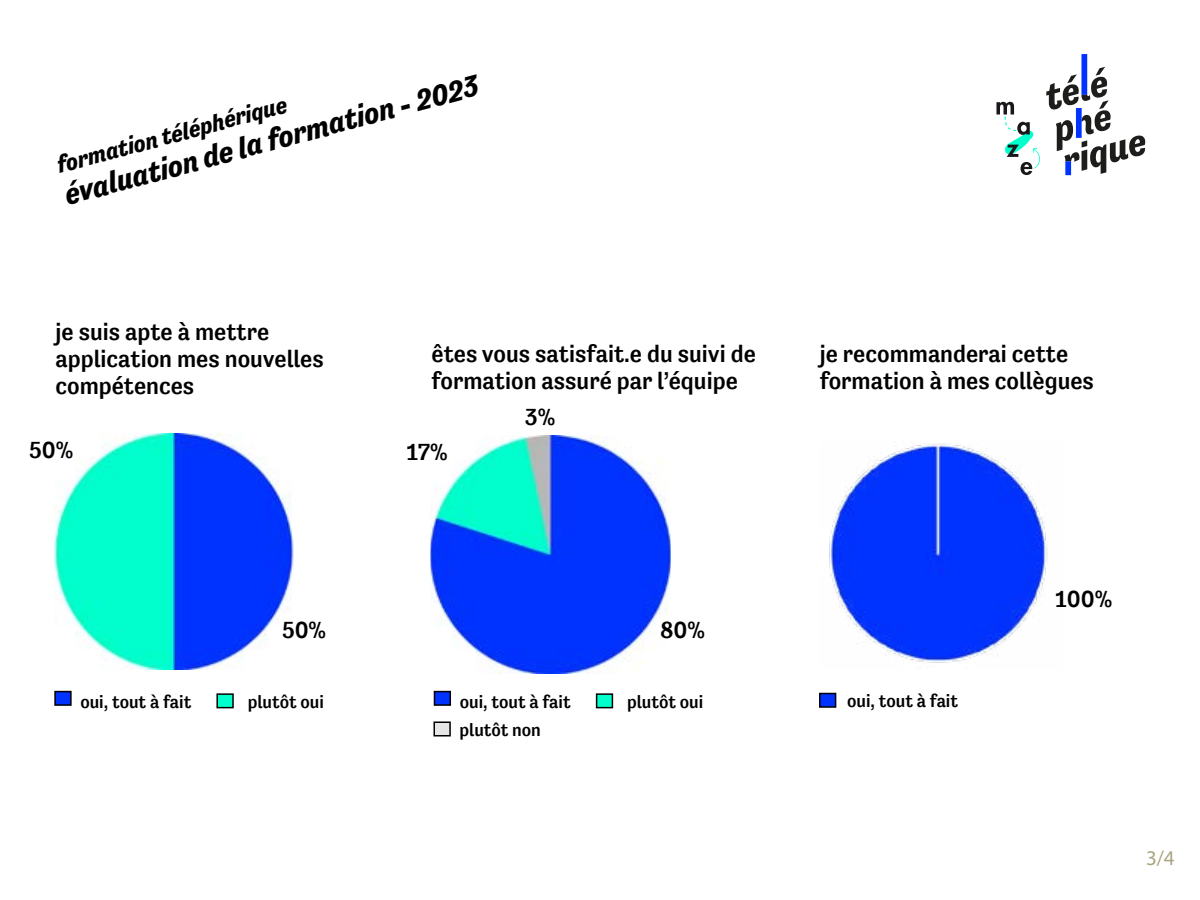
<style>
.page{position:relative;width:1200px;height:900px;background:#fff}
.page>*{position:absolute;margin:0;border:0;box-sizing:border-box;transform-origin:0 0}
.t1{font:italic 700 30px "Tenso W00";color:#000}
.t2{font:500 24px/27px "Tenso W00";color:#000}
.t3{font:italic 700 23.7px "Tenso W00";color:#000}
.t4{font:21px "Myriad Pro";color:#a9a581}
.t5{font:500 18px "Tenso W00";color:#000}
</style>
<div class="page">
<img style="left:430px;top:435px;width:240px;height:239px">
<img style="left:54px;top:434px;width:240px;height:235px">
<svg style="left:996px;top:54px;width:149px;height:121px"></svg>
<div style="left:216px;top:693px;width:18px;height:15px;background:#0fc;border:2px solid #000"></div>
<div style="left:54px;top:691px;width:18px;height:15px;background:#03f;border:2px solid #000"></div>
<div style="left:596px;top:693px;width:17px;height:15px;background:#0fc;border:2px solid #000"></div>
<div style="left:434px;top:691px;width:17px;height:15px;background:#03f;border:2px solid #000"></div>
<div style="left:819px;top:693px;width:17px;height:15px;background:#03f;border:2px solid #000"></div>
<div style="left:434px;top:722px;width:17px;height:14px;background:#e6e6e6;border:2px solid #000"></div>
<img style="left:829px;top:443px;width:219px;height:220px">
<p class="t1" style="left:61px;top:179px;width:429px;rotate:-15deg">évaluation de la formation - 2023</p>
<p class="t3" style="left:54px;top:152px;width:239px;rotate:-15deg">formation téléphérique</p>
<p class="t2" style="left:56px;top:318px;width:270px">je suis apte à mettre application mes nouvelles compétences</p>
<p class="t2" style="left:432px;top:340px;width:326px">êtes vous satisfait.e du suivi de formation assuré par l’équipe</p>
<p class="t2" style="left:525px;top:403px;width:32px">3%</p>
<p class="t2" style="left:29px;top:436px;width:46px">50%</p>
<p class="t2" style="left:407px;top:438px;width:43px">17%</p>
<p class="t2" style="left:282px;top:617px;width:46px">50%</p>
<p class="t2" style="left:660px;top:616px;width:47px">80%</p>
<p class="t5" style="left:80px;top:692px;width:112px">oui, tout à fait</p>
<p class="t5" style="left:248px;top:692px;width:78px">plutôt oui</p>
<p class="t5" style="left:460px;top:692px;width:112px">oui, tout à fait</p>
<p class="t5" style="left:627px;top:692px;width:78px">plutôt oui</p>
<p class="t5" style="left:460px;top:720px;width:83px">plutôt non</p>
<p class="t2" style="left:820px;top:340px;width:276px">je recommanderai cette formation à mes collègues</p>
<p class="t5" style="left:847px;top:691px;width:112px">oui, tout à fait</p>
<p class="t2" style="left:1055px;top:586px;width:59px">100%</p>
<p class="t4" style="left:1146px;top:845px;width:30px">3/4</p>
</div>
